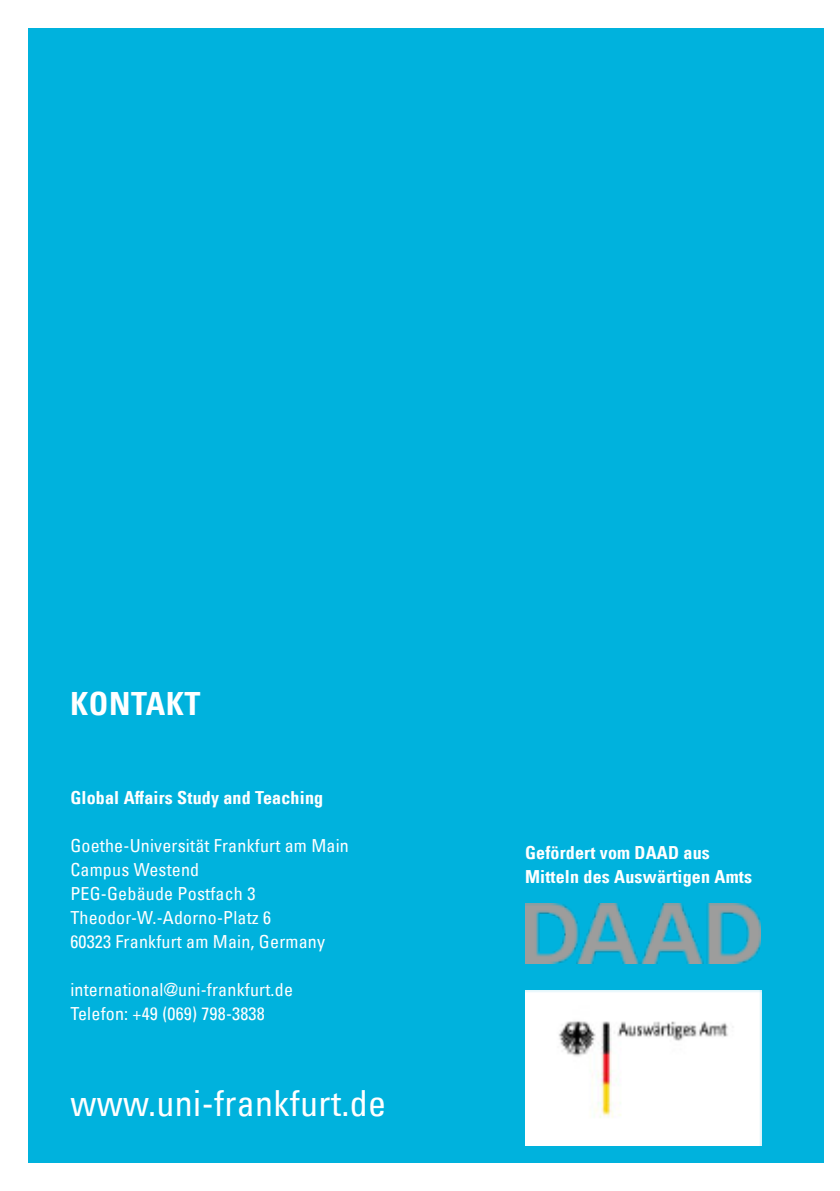
<style>
.page{position:relative;width:840px;height:1191px;background:#fff}
.page>*{position:absolute;margin:0;border:0;box-sizing:border-box;transform-origin:0 0}
.t1{font:condensed 36px "Univers Com 57";letter-spacing:.01em;color:#fff}
.t2{font:32px "Univers Com 67 Bold Cond";letter-spacing:.02em;color:#fff}
.t3{font:condensed 18px/24px "Univers Com 57";letter-spacing:.01em;color:#fff}
.t4{font:18px/24px "Univers Com 67 Bold Cond";letter-spacing:.01em;color:#fff}
</style>
<div class="page">
<div style="left:28px;top:28px;width:795px;height:1134px;background:#00b2dd"></div>
<img style="left:525px;top:990px;width:235px;height:156px">
<img style="left:525px;top:903px;width:235px;height:61px">
<h2 class="t2" style="left:70px;top:692px;width:131px">KONTAKT</h2>
<p class="t4" style="left:70px;top:787px;width:254px">Global Affairs Study and Teaching</p>
<p class="t3" style="left:70px;top:835px;width:280px">Goethe-Universität Frankfurt am Main<br>Campus Westend<br>PEG-Gebäude Postfach 3<br>Theodor-W.-Adorno-Platz 6<br>60323 Frankfurt am Main, Germany</p>
<p class="t3" style="left:70px;top:979px;width:224px">international@uni-frankfurt.de<br>Telefon: +49 (069) 798-3838</p>
<h1 class="t1" style="left:70px;top:1089px;width:317px">www.uni-frankfurt.de</h1>
<p class="t4" style="left:524px;top:843px;width:228px">Gefördert vom DAAD aus<br>Mitteln des Auswärtigen Amts</p>
</div>
